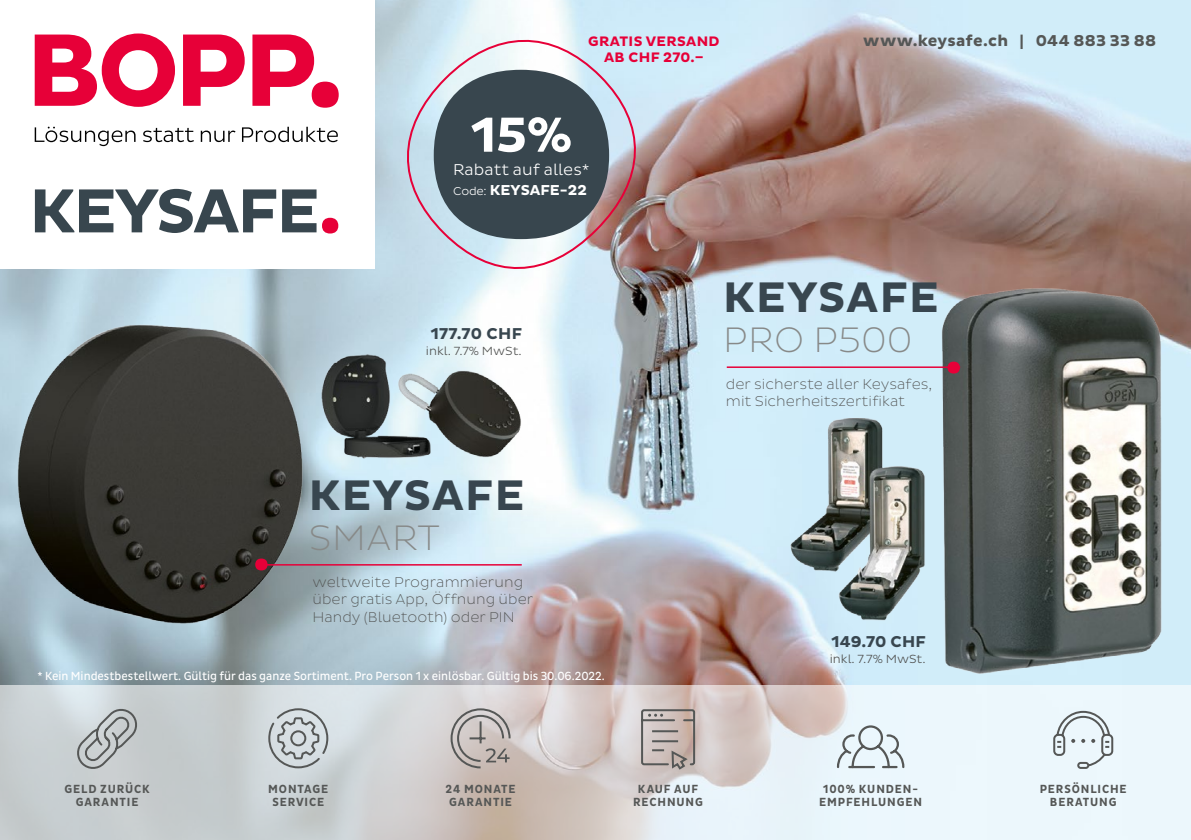
<style>
.page{position:relative;width:1191px;height:840px;background:#fff}
.page>*{position:absolute;margin:0;border:0;box-sizing:border-box;transform-origin:0 0}
.t1{font:700 50px "Pluto Sans";color:#fff}
.t2{font:700 43.4px "Pluto Sans";letter-spacing:.035em;color:#38464f}
.t3{font:200 36px "Pluto Sans";letter-spacing:.01em;color:#878988}
.t4{font:700 16px "Pluto Sans";letter-spacing:.015em;color:#555756}
.t5{font:700 16px "Pluto Sans";letter-spacing:.01em;color:#38464f}
.t6{font:300 16px "Pluto Sans";color:#fff}
.t7{font:700 14.6px "Pluto Sans";color:#fff}
.t8{font:200 14.4px/17.2px "Pluto Sans";color:#505150}
.t9{font:700 14px/16px "Pluto Sans";letter-spacing:.025em;color:#e70038;text-align:center}
.t10{font:700 12px/13px "Pluto Sans Cond";letter-spacing:.075em;color:#555756;text-align:center}
.t11{font:12px "Pluto Sans Cond";color:#fff}
.t12{font:300 12px "Pluto Sans";color:#505150}
.s1{font-weight:300;font-size:11.6px}
</style>
<div class="page">
<img style="left:0;top:0;width:1191px;height:685px">
<div style="left:0;top:0;width:374px;height:269px;background:#fff"></div>
<svg style="left:0;top:685px;width:1191px;height:154px;background:#d9dcdd"></svg>
<img style="left:775px;top:406px;width:157px;height:222px">
<img style="left:938px;top:262px;width:253px;height:437px">
<svg style="left:407px;top:40px;width:229px;height:229px;background:#899099"></svg>
<svg style="left:267px;top:706px;width:62px;height:62px;background:#bdc4c7"></svg>
<svg style="left:640px;top:707px;width:56px;height:63px;background:#b6aaa5"></svg>
<svg style="left:74px;top:705px;width:66px;height:66px;background:#babfc1"></svg>
<svg style="left:449px;top:707px;width:62px;height:62px;background:#bbb4b1"></svg>
<svg style="left:1052px;top:709px;width:62px;height:60px;background:#d2dbdf"></svg>
<svg style="left:835px;top:723px;width:70px;height:45px;background:#cfd9de"></svg>
<img style="left:310px;top:337px;width:225px;height:133px">
<img style="left:8px;top:319px;width:302px;height:321px">
<hr style="left:261px;top:563px;width:261px;height:2px;background:#e70038">
<div style="left:255px;top:558px;width:12px;height:12px;background:#e70038;border-radius:50%"></div>
<hr style="left:727px;top:366px;width:233px;height:2px;background:#e70038">
<div style="left:947px;top:361px;width:13px;height:12px;background:#e70038;border-radius:50%"></div>
<svg style="left:35px;top:189px;width:241px;height:44px"></svg>
<svg style="left:282px;top:189px;width:34px;height:43px"></svg>
<div style="left:322px;top:218px;width:16px;height:15px;background:#e70038;border-radius:50%"></div>
<svg style="left:35px;top:33px;width:140px;height:74px"></svg>
<svg style="left:183px;top:35px;width:62px;height:71px"></svg>
<svg style="left:252px;top:35px;width:62px;height:71px"></svg>
<div style="left:312px;top:82px;width:27px;height:26px;background:#e70038;border-radius:50%"></div>
<svg style="left:35px;top:127px;width:303px;height:19px"></svg>
<p class="t9" style="left:588px;top:34px;width:133px">GRATIS VERSAND<br>AB CHF 270.–</p>
<h1 class="t1" style="left:471px;top:106px;width:103px">15%</h1>
<p class="t7" style="left:453px;top:181px;width:135px"><span class="s1">Code:</span> KEYSAFE-22</p>
<p class="t6" style="left:453px;top:160px;width:138px">Rabatt auf alles*</p>
<p class="t4" style="left:863px;top:31px;width:295px">www.keysafe.ch | 044 883 33 88</p>
<p class="t5" style="left:431px;top:324px;width:93px">177.70 CHF</p>
<p class="t12" style="left:426px;top:344px;width:97px">inkl. 7.7% MwSt.</p>
<h2 class="t2" style="left:309px;top:470px;width:217px">KEYSAFE</h2>
<h3 class="t3" style="left:309px;top:517px;width:133px">SMART</h3>
<p class="t8" style="left:312px;top:573px;width:222px">weltweite Programmierung über gratis App, Öffnung über<br>Handy (Bluetooth) oder PIN</p>
<p class="t11" style="left:37px;top:668px;width:569px">* Kein Mindestbestellwert. Gültig für das ganze Sortiment. Pro Person 1 x einlösbar. Gültig bis 30.06.2022.</p>
<h2 class="t2" style="left:723px;top:272px;width:217px">KEYSAFE</h2>
<h3 class="t3" style="left:723px;top:319px;width:191px">PRO P500</h3>
<p class="t8" style="left:726px;top:375px;width:208px">der sicherste aller Keysafes, mit Sicherheitszertifikat</p>
<p class="t5" style="left:831px;top:631px;width:96px">149.70 CHF</p>
<p class="t12" style="left:829px;top:651px;width:97px">inkl. 7.7% MwSt.</p>
<p class="t10" style="left:64px;top:782px;width:87px">GELD ZURÜCK<br>GARANTIE</p>
<p class="t10" style="left:445px;top:782px;width:72px">24 MONATE<br>GARANTIE</p>
<p class="t10" style="left:1039px;top:782px;width:88px">PERSÖNLICHE<br>BERATUNG</p>
<p class="t10" style="left:268px;top:782px;width:62px">MONTAGE<br>SERVICE</p>
<p class="t10" style="left:633px;top:782px;width:71px">KAUF AUF<br>RECHNUNG</p>
<p class="t10" style="left:819px;top:782px;width:105px">100% KUNDEN-<br>EMPFEHLUNGEN</p>
</div>
